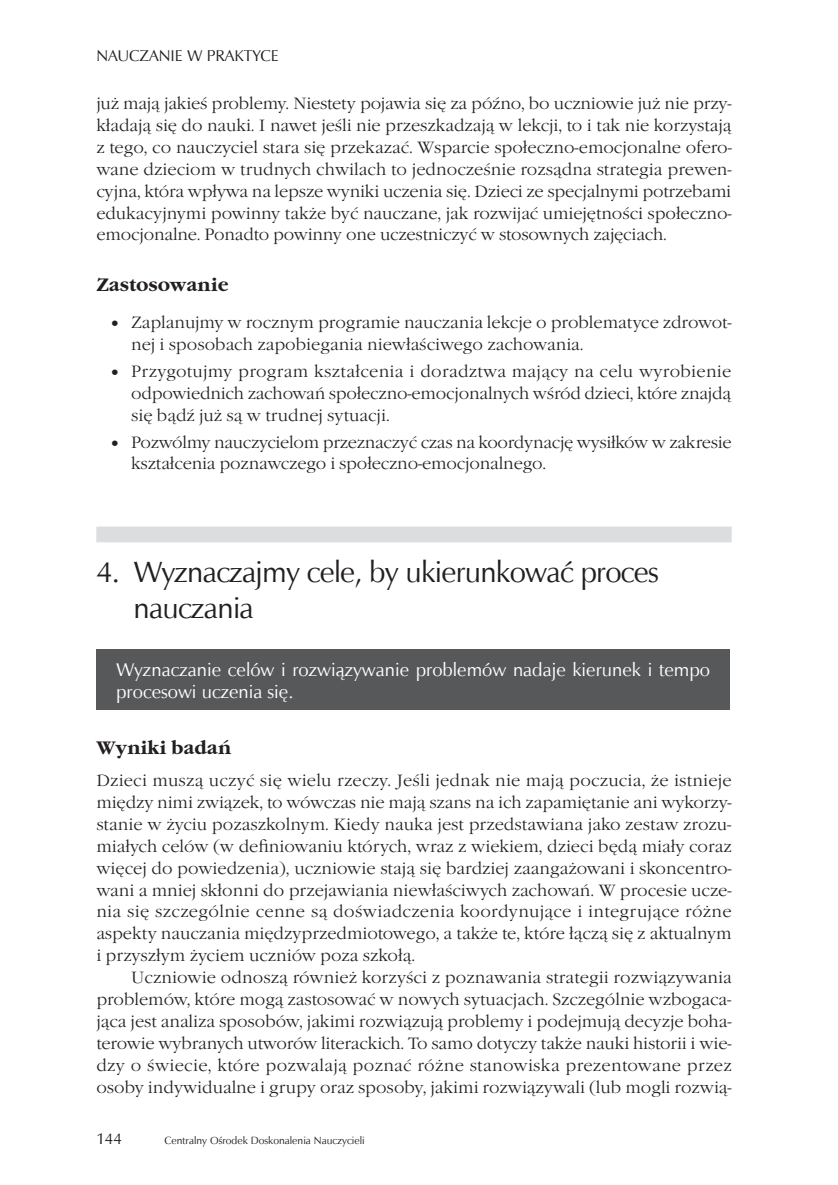
<style>
.page{position:relative;width:838px;height:1185px;background:#fff}
.page>*{position:absolute;margin:0;border:0;box-sizing:border-box;transform-origin:0 0}
.t1{font:29.75px/35.7px "Zapf Humnst EU";letter-spacing:-.025em;color:#231f20}
.t2{font:18.72px/21.9px "Zapf Humnst EU";color:#fff}
.t3{font:700 18.72px "Garamond Itc TOT";color:#231f20}
.t4{font:16.97px/21.9px "Garamond Itc TOT Ligh";letter-spacing:-.01em;color:#231f20;text-align:justify}
.t5{font:15.75px "Zapf Humnst EU";color:#231f20}
.t6{font:10.5px "Zapf Humnst EU";color:#231f20}
</style>
<div class="page">
<div style="left:96px;top:526px;width:635px;height:16px;background:#dcdddf"></div>
<div style="left:96px;top:649px;width:633px;height:61px;background:#57585a"></div>
<p class="t5" style="left:96px;top:46px;width:24px">Nauc</p>
<p class="t5" style="left:140px;top:46px;width:114px">zan ie w praktyce</p>
<p class="t4" style="left:96px;top:93px;width:637px">już mają jakieś problemy. Niestety pojawia się za późno, bo uczniowie już nie przy&shy;kładają się do nauki. I nawet jeśli nie przeszkadzają w lekcji, to i tak nie korzystają z tego, co nauczyciel stara się przekazać. Wsparcie społeczno-emocjonalne ofero&shy;wane dzieciom w trudnych chwilach to jednocześnie rozsądna strategia prewen&shy;cyjna, która wpływa na lepsze wyniki uczenia się. Dzieci ze specjalnymi potrzebami edukacyjnymi powinny także być nauczane, jak rozwijać umiejętności społeczno&shy;emocjonalne. Ponadto powinny one uczestniczyć w stosownych zajęciach.</p>
<p class="t3" style="left:96px;top:274px;width:134px">Zastosowanie</p>
<p class="t4" style="left:131px;top:312px;width:602px;text-indent:-20px">●● Zaplanujmy w rocznym programie nauczania lekcje o problematyce zdrowot&shy;nej i sposobach zapobiegania niewłaściwego zachowania.</p>
<p class="t4" style="left:131px;top:361px;width:601px;text-indent:-20px">●● Przygotujmy program kształcenia i doradztwa mający na celu wyrobienie odpowiednich zachowań społeczno-emocjonalnych wśród dzieci, które znajdą się bądź już są w trudnej sytuacji.</p>
<p class="t4" style="left:131px;top:431px;width:602px;text-indent:-20px">●● Pozwólmy nauczycielom przeznaczyć czas na koordynację wysiłków w zakresie kształcenia poznawczego i społeczno-emocjonalnego.</p>
<h1 class="t1" style="left:133px;top:554px;width:526px;text-indent:-37px">4. Wyznaczajmy cele, by ukierunkować proces nauczania</h1>
<p class="t2" style="left:116px;top:659px;width:595px">Wyznaczanie celów i rozwiązywanie problemów nadaje kierunek i tempo procesowi uczenia się.</p>
<p class="t3" style="left:96px;top:737px;width:136px">Wyniki badań</p>
<p class="t4" style="left:96px;top:770px;width:637px">Dzieci muszą uczyć się wielu rzeczy. Jeśli jednak nie mają poczucia, że istnieje między nimi związek, to wówczas nie mają szans na ich zapamiętanie ani wykorzy&shy;stanie w życiu pozaszkolnym. Kiedy nauka jest przedstawiana jako zestaw zrozu&shy;miałych celów (w definiowaniu których, wraz z wiekiem, dzieci będą miały coraz więcej do powiedzenia), uczniowie stają się bardziej zaangażowani i skoncentro&shy;wani a mniej skłonni do przejawiania niewłaściwych zachowań. W procesie ucze&shy;nia się szczególnie cenne są doświadczenia koordynujące i integrujące różne aspekty nauczania międzyprzedmiotowego, a także te, które łączą się z aktualnym i przyszłym życiem uczniów poza szkołą.</p>
<p class="t4" style="left:96px;top:967px;width:637px;text-indent:35px">Uczniowie odnoszą również korzyści z poznawania strategii rozwiązywania problemów, które mogą zastosować w nowych sytuacjach. Szczególnie wzbogaca&shy;jąca jest analiza sposobów, jakimi rozwiązują problemy i podejmują decyzje boha&shy;terowie wybranych utworów literackich. To samo dotyczy także nauki historii i wie&shy;dzy o świecie, które pozwalają poznać różne stanowiska prezentowane przez osoby indywidualne i grupy oraz sposoby, jakimi rozwiązywali (lub mogli rozwią-</p>
<p class="t5" style="left:96px;top:1128px;width:27px">144</p>
<p class="t6" style="left:165px;top:1133px;width:202px">Centralny Ośrodek Doskonalenia Nauczycieli</p>
</div>
